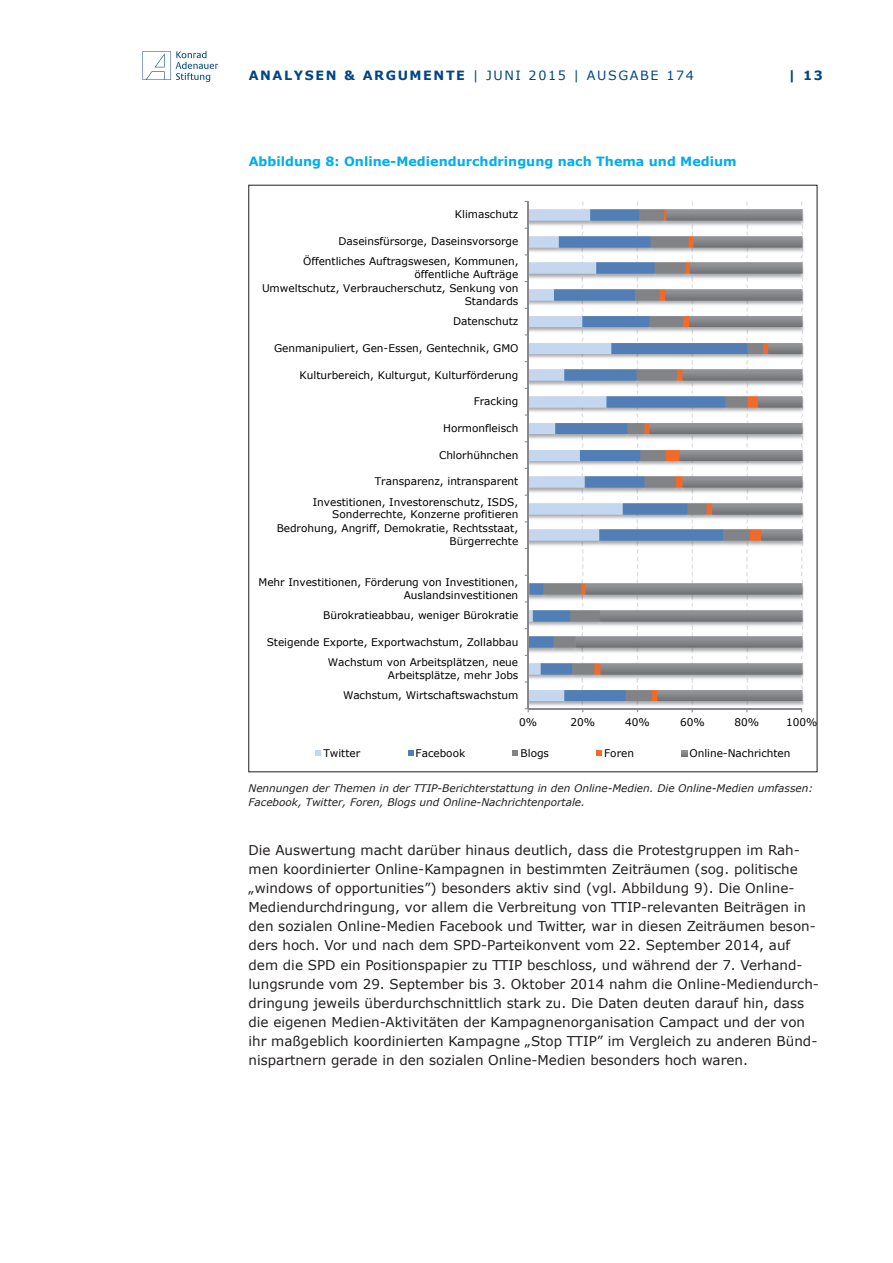
<style>
.page{position:relative;width:893px;height:1263px;background:#fff}
.page>*{position:absolute;margin:0;border:0;box-sizing:border-box;transform-origin:0 0}
.AA_Fließtext{font:13.5px/19.2px "Verdana";color:#231f20}
.Tabelle_bold_cyan{font:700 12.75px "Verdana";color:#00aeef}
.t1{font:12.75px "Verdana";letter-spacing:.125em;color:#004684}
.t2{font:700 12.75px "Verdana";color:#004684}
.t3{font:10.5px/12.8px "Verdana";color:#000;text-align:right}
.Tabelle_Quelle{font:italic 10.5px/14.4px "Verdana";color:#231f20}
.s1{font-weight:700}
</style>
<div class="page">
<svg style="left:142px;top:51px;width:76px;height:31px"></svg>
<svg style="left:582px;top:201px;width:220px;height:486px"></svg>
<img style="left:524px;top:687px;width:280px;height:22px">
<img style="left:524px;top:661px;width:280px;height:21px">
<img style="left:524px;top:607px;width:280px;height:22px">
<img style="left:524px;top:580px;width:280px;height:22px">
<img style="left:527px;top:527px;width:277px;height:21px">
<img style="left:524px;top:500px;width:280px;height:22px">
<img style="left:524px;top:473px;width:280px;height:22px">
<img style="left:524px;top:447px;width:280px;height:22px">
<img style="left:524px;top:420px;width:280px;height:22px">
<img style="left:524px;top:394px;width:280px;height:21px">
<img style="left:525px;top:367px;width:279px;height:21px">
<img style="left:524px;top:340px;width:280px;height:22px">
<img style="left:524px;top:313px;width:280px;height:22px">
<img style="left:524px;top:287px;width:280px;height:22px">
<img style="left:524px;top:260px;width:280px;height:22px">
<img style="left:524px;top:233px;width:280px;height:22px">
<img style="left:524px;top:206px;width:280px;height:22px">
<img style="left:525px;top:634px;width:279px;height:21px">
<hr style="left:528px;top:708px;width:274px;height:1px;background:#87898c">
<hr style="left:528px;top:201px;width:1px;height:508px;background:#87898c">
<svg style="left:315px;top:751px;width:6px;height:5px"></svg>
<svg style="left:408px;top:751px;width:5px;height:5px"></svg>
<svg style="left:512px;top:751px;width:6px;height:5px"></svg>
<svg style="left:596px;top:751px;width:6px;height:5px"></svg>
<svg style="left:681px;top:751px;width:6px;height:5px"></svg>
<p class="t1" style="left:249px;top:67px;width:447px"><span class="s1">ANALYSEN &amp; ARGUMENTE</span> | JUNI 2015 | AUSGABE 174</p>
<p class="t2" style="left:789px;top:66px;width:36px">| 13</p>
<p class="Tabelle_bold_cyan" style="left:249px;top:152px;width:489px">Abbildung 8: Online-Mediendurchdringung nach Thema und Medium</p>
<p class="t3" style="left:455px;top:208px;width:65px">Klimaschutz</p>
<p class="t3" style="left:338px;top:235px;width:181px">Daseinsfürsorge, Daseinsvorsorge</p>
<p class="t3" style="left:303px;top:255px;width:217px">Öffentliches Auftragswesen, Kommunen, öffentliche Aufträge</p>
<p class="t3" style="left:262px;top:282px;width:258px">Umweltschutz, Verbraucherschutz, Senkung von<br>Standards</p>
<p class="t3" style="left:453px;top:315px;width:67px">Datenschutz</p>
<p class="t3" style="left:274px;top:342px;width:246px">Genmanipuliert, Gen-Essen, Gentechnik, GMO</p>
<p class="t3" style="left:300px;top:368px;width:220px">Kulturbereich, Kulturgut, Kulturförderung</p>
<p class="t3" style="left:474px;top:395px;width:46px">Fracking</p>
<p class="t3" style="left:443px;top:422px;width:77px">Hormonfleisch</p>
<p class="t3" style="left:439px;top:448px;width:81px">Chlorhühnchen</p>
<p class="t3" style="left:375px;top:475px;width:145px">Transparenz, intransparent</p>
<p class="t3" style="left:313px;top:495px;width:207px">Investitionen, Investorenschutz, ISDS,<br>Sonderrechte, Konzerne profitieren</p>
<p class="t3" style="left:277px;top:522px;width:243px">Bedrohung, Angriff, Demokratie, Rechtsstaat,<br>Bürgerrechte</p>
<p class="t3" style="left:258px;top:575px;width:261px">Mehr Investitionen, Förderung von Investitionen,<br>Auslandsinvestitionen</p>
<p class="t3" style="left:323px;top:608px;width:197px">Bürokratieabbau, weniger Bürokratie</p>
<p class="t3" style="left:267px;top:635px;width:253px">Steigende Exporte, Exportwachstum, Zollabbau</p>
<p class="t3" style="left:328px;top:656px;width:192px">Wachstum von Arbeitsplätzen, neue<br>Arbeitsplätze, mehr Jobs</p>
<p class="t3" style="left:343px;top:689px;width:177px">Wachstum, Wirtschaftswachstum</p>
<p class="t3" style="left:519px;top:716px;width:19px">0%</p>
<p class="t3" style="left:570px;top:716px;width:26px">20%</p>
<p class="t3" style="left:625px;top:716px;width:26px">40%</p>
<p class="t3" style="left:680px;top:716px;width:26px">60%</p>
<p class="t3" style="left:735px;top:716px;width:26px">80%</p>
<p class="t3" style="left:786px;top:716px;width:33px">100%</p>
<p class="t3" style="left:323px;top:747px;width:38px">Twitter</p>
<p class="t3" style="left:416px;top:747px;width:51px">Facebook</p>
<p class="t3" style="left:521px;top:747px;width:30px">Blogs</p>
<p class="t3" style="left:604px;top:747px;width:31px">Foren</p>
<p class="t3" style="left:689px;top:747px;width:103px">Online-Nachrichten</p>
<p class="Tabelle_Quelle" style="left:249px;top:781px;width:566px">Nennungen der Themen in der TTIP-Berichterstattung in den Online-Medien. Die Online-Medien umfassen:<br>Facebook, Twitter, Foren, Blogs und Online-Nachrichtenportale.</p>
<p class="AA_Fließtext" style="left:249px;top:840px;width:572px">Die Auswertung macht darüber hinaus deutlich, dass die Protestgruppen im Rah&shy;men koordinierter Online-Kampagnen in bestimmten Zeiträumen (sog. politische „windows of opportunities”) besonders aktiv sind (vgl. Abbildung 9). Die Online-Mediendurchdringung, vor allem die Verbreitung von TTIP-relevanten Beiträgen in den sozialen Online-Medien Facebook und Twitter, war in diesen Zeiträumen beson&shy;ders hoch. Vor und nach dem SPD-Parteikonvent vom 22. September 2014, auf dem die SPD ein Positionspapier zu TTIP beschloss, und während der 7. Verhand&shy;lungsrunde vom 29. September bis 3. Oktober 2014 nahm die Online-Mediendurch&shy;dringung jeweils überdurchschnittlich stark zu. Die Daten deuten darauf hin, dass die eigenen Medien-Aktivitäten der Kampagnenorganisation Campact und der von ihr maßgeblich koordinierten Kampagne „Stop TTIP” im Vergleich zu anderen Bünd&shy;nispartnern gerade in den sozialen Online-Medien besonders hoch waren.</p>
</div>
